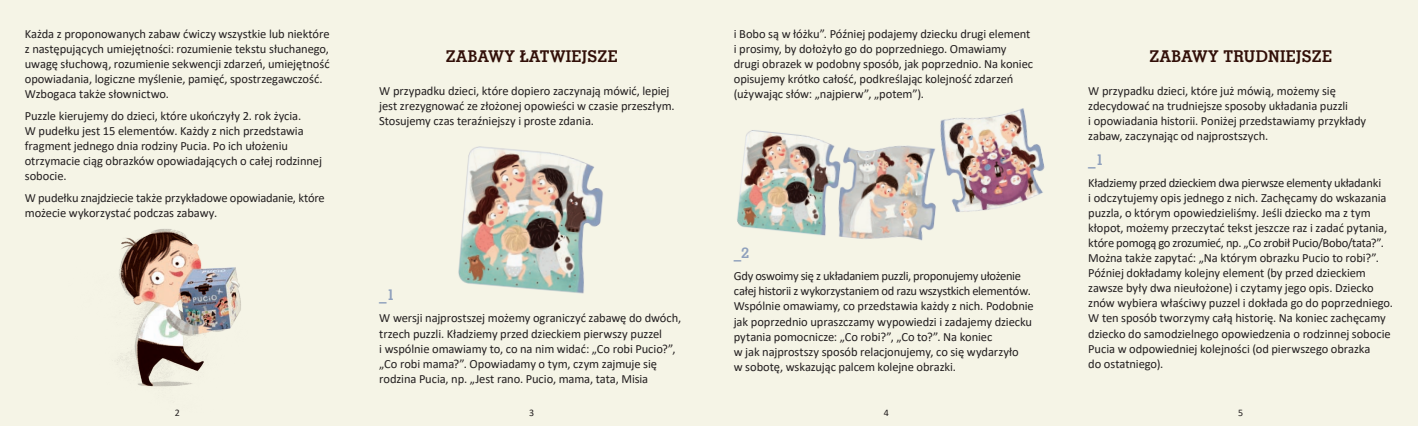
<style>
.page{position:relative;width:1418px;height:426px;background:#fff}
.page>*{position:absolute;margin:0;border:0;box-sizing:border-box;transform-origin:0 0}
.t1{font:16.25px "Geo Slab 703 Bd EU";letter-spacing:.005em;color:#310f08}
.t2{font:15px "Geo Slab 703 Bd EU";color:#8e9fbc}
.t3{font:12.5px/15px "Calibri";letter-spacing:-.01em;color:#231f20}
.t4{font:10px "Calibri";color:#231f20}
</style>
<div class="page">
<div style="left:0;top:0;width:365px;height:425px;background:#f5f4e6"></div>
<div style="left:344px;top:0;width:375px;height:425px;background:#f5f4e6"></div>
<div style="left:698px;top:0;width:376px;height:425px;background:#f5f4e6"></div>
<div style="left:1052px;top:0;width:365px;height:425px;background:#f5f4e6"></div>
<img style="left:117px;top:229px;width:124px;height:158px">
<img style="left:458px;top:146px;width:145px;height:148px">
<img style="left:737px;top:130px;width:93px;height:106px">
<img style="left:830px;top:144px;width:105px;height:97px">
<img style="left:931px;top:108px;width:114px;height:114px">
<p class="t3" style="left:25px;top:26px;width:306px">Każda z proponowanych zabaw ćwiczy wszystkie lub niektóre z następujących umiejętności: rozumienie tekstu słuchanego, uwagę słuchową, rozumienie sekwencji zdarzeń, umiejętność opowiadania, logiczne myślenie, pamięć, spostrzegawczość.<br>Wzbogaca także słownictwo.</p>
<p class="t3" style="left:25px;top:108px;width:299px">Puzzle kierujemy do dzieci, które ukończyły 2. rok życia.<br>W pudełku jest 15 elementów. Każdy z nich przedstawia fragment jednego dnia rodziny Pucia. Po ich ułożeniu otrzymacie ciąg obrazków opowiadających o całej rodzinnej sobocie.</p>
<p class="t3" style="left:25px;top:190px;width:301px">W pudełku znajdziecie także przykładowe opowiadanie, które możecie wykorzystać podczas zabawy.</p>
<h1 class="t1" style="left:445px;top:46px;width:174px">ZABAWY ŁATWIEJSZE</h1>
<p class="t3" style="left:379px;top:83px;width:297px">W przypadku dzieci, które dopiero zaczynają mówić, lepiej jest zrezygnować ze złożonej opowieści w czasie przeszłym.<br>Stosujemy czas teraźniejszy i proste zdania.</p>
<p class="t2" style="left:379px;top:285px;width:17px">_1</p>
<p class="t3" style="left:379px;top:310px;width:303px">W wersji najprostszej możemy ograniczyć zabawę do dwóch, trzech puzzli. Kładziemy przed dzieckiem pierwszy puzzel<br>i wspólnie omawiamy to, co na nim widać: „Co robi Pucio?”, „Co robi mama?”. Opowiadamy o tym, czym zajmuje się rodzina Pucia, np. „Jest rano. Pucio, mama, tata, Misia</p>
<p class="t3" style="left:733px;top:26px;width:301px">i Bobo są w łóżku”. Później podajemy dziecku drugi element i prosimy, by dołożyło go do poprzedniego. Omawiamy drugi obrazek w podobny sposób, jak poprzednio. Na koniec opisujemy krótko całość, podkreślając kolejność zdarzeń (używając słów: „najpierw”, „potem”).</p>
<p class="t2" style="left:733px;top:243px;width:17px">_2</p>
<p class="t3" style="left:733px;top:268px;width:301px">Gdy oswoimy się z układaniem puzzli, proponujemy ułożenie całej historii z wykorzystaniem od razu wszystkich elementów.<br>Wspólnie omawiamy, co przedstawia każdy z nich. Podobnie jak poprzednio upraszczamy wypowiedzi i zadajemy dziecku pytania pomocnicze: „Co robi?”, „Co to?”. Na koniec<br>w jak najprostszy sposób relacjonujemy, co się wydarzyło<br>w sobotę, wskazując palcem kolejne obrazki.</p>
<h1 class="t1" style="left:1149px;top:46px;width:185px">ZABAWY TRUDNIEJSZE</h1>
<p class="t3" style="left:1088px;top:83px;width:279px">W przypadku dzieci, które już mówią, możemy się zdecydować na trudniejsze sposoby układania puzzli<br>i opowiadania historii. Poniżej przedstawiamy przykłady zabaw, zaczynając od najprostszych.</p>
<p class="t2" style="left:1088px;top:150px;width:17px">_1</p>
<p class="t3" style="left:1088px;top:175px;width:306px">Kładziemy przed dzieckiem dwa pierwsze elementy układanki<br>i odczytujemy opis jednego z nich. Zachęcamy do wskazania puzzla, o którym opowiedzieliśmy. Jeśli dziecko ma z tym kłopot, możemy przeczytać tekst jeszcze raz i zadać pytania, które pomogą go zrozumieć, np. „Co zrobił Pucio/Bobo/tata?”.<br>Można także zapytać: „Na którym obrazku Pucio to robi?”.<br>Później dokładamy kolejny element (by przed dzieckiem zawsze były dwa nieułożone) i czytamy jego opis. Dziecko znów wybiera właściwy puzzel i dokłada go do poprzedniego.<br>W ten sposób tworzymy całą historię. Na koniec zachęcamy dziecko do samodzielnego opowiedzenia o rodzinnej sobocie Pucia w odpowiedniej kolejności (od pierwszego obrazka<br>do ostatniego).</p>
<p class="t4" style="left:175px;top:405px;width:7px">2</p>
<p class="t4" style="left:529px;top:405px;width:7px">3</p>
<p class="t4" style="left:883px;top:405px;width:7px">4</p>
<p class="t4" style="left:1238px;top:405px;width:7px">5</p>
</div>
